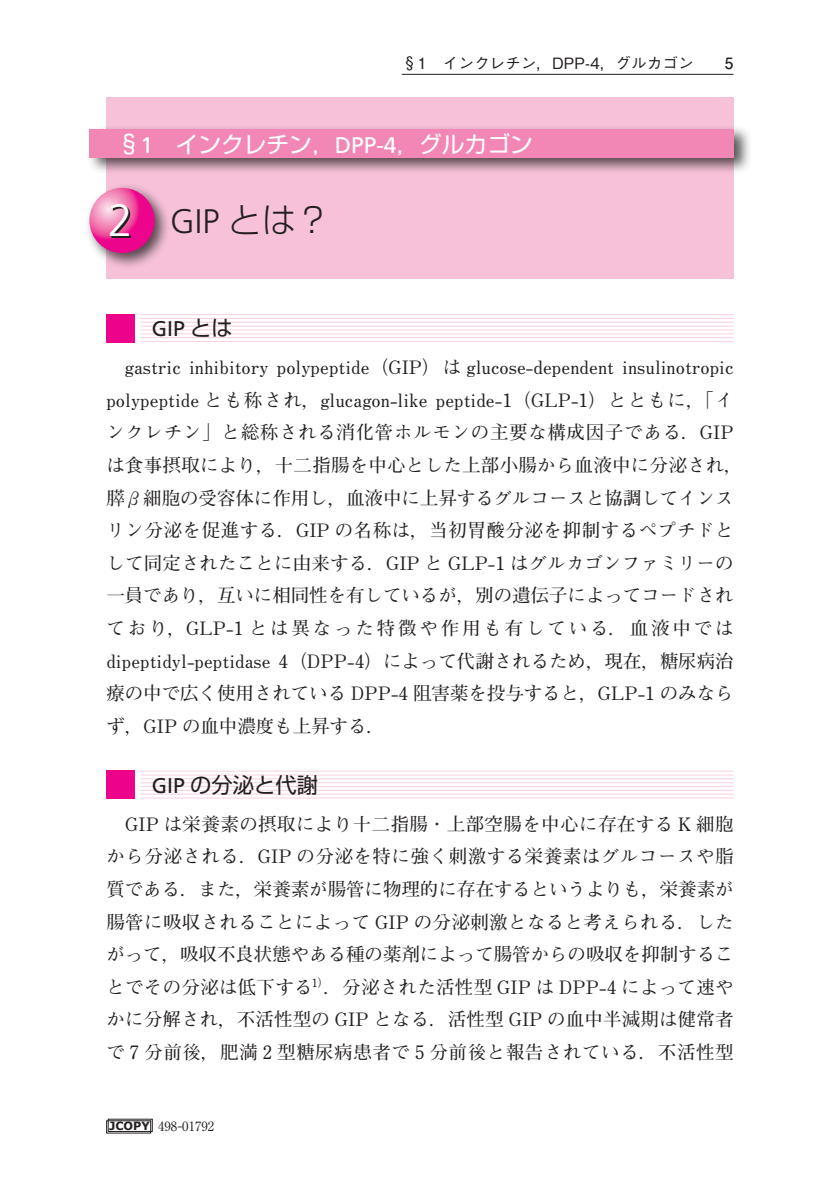
<style>
.page{position:relative;width:840px;height:1191px;background:#fff}
.page>*{position:absolute;margin:0;border:0;box-sizing:border-box;transform-origin:0 0}
.t1{font:300 34px "Frutiger";color:#231f20}
.t2{font:22.6px "Shin Go Pr 5";color:#fff}
.t3{font:21.2px "Shin Go Pr 5";color:#231f20}
.t4{font:21.2px "Frutiger";color:#231f20}
.t5{font:700 18.4px/32.6px "Futo Min A101 Pr 5";color:#231f20}
.t6{font:500 15.6px "Gothic BBB Pr 5";color:#231f20}
.t7{font:12.8px "Ryumin Pr 5";color:#231f20}
.s1{font-family:"Futo Go B101 Pr 5";font-weight:700}
.s2{font-family:"Frutiger"}
.s3{font-size:45.4px;color:#fff}
.s4{font-family:"Shin Go Pr 5"}
.s5{font-family:"Verdana";font-weight:700;font-size:11.4px}
</style>
<div class="page">
<div style="left:106px;top:1120px;width:45px;height:13px;border:1px solid #231f20"></div>
<hr style="left:401px;top:74px;width:332px;height:1px;background:#231f20">
<div style="left:106px;top:97px;width:627px;height:182px;background:#f7c1d9"></div>
<div style="left:87px;top:124px;width:665px;height:51px;background:#231f20;opacity:.75"></div>
<div style="left:89px;top:130px;width:644px;height:28px;background:#f287b6"></div>
<div style="left:85px;top:183px;width:86px;height:87px;background:#231f20;opacity:.75"></div>
<svg style="left:89px;top:188px;width:65px;height:65px;background:#ef46a2"></svg>
<svg style="left:112px;top:206px;width:19px;height:32px"></svg>
<hr style="left:140px;top:341px;width:593px;height:1px;background:#fad5e5">
<hr style="left:140px;top:314px;width:593px;height:1px;background:#fad5e5">
<hr style="left:140px;top:318px;width:593px;height:1px;background:#fad5e5">
<hr style="left:140px;top:325px;width:593px;height:2px;background:#fad5e5">
<hr style="left:140px;top:329px;width:593px;height:1px;background:#fad5e5">
<hr style="left:140px;top:337px;width:593px;height:1px;background:#fad5e5">
<hr style="left:140px;top:333px;width:593px;height:1px;background:#fad5e5">
<hr style="left:140px;top:322px;width:593px;height:1px;background:#fad5e5">
<div style="left:106px;top:314px;width:29px;height:28px;background:#ed028c"></div>
<hr style="left:140px;top:797px;width:593px;height:1px;background:#fad5e5">
<hr style="left:140px;top:770px;width:593px;height:1px;background:#fad5e5">
<hr style="left:140px;top:774px;width:593px;height:1px;background:#fad5e5">
<hr style="left:140px;top:782px;width:593px;height:1px;background:#fad5e5">
<hr style="left:140px;top:786px;width:593px;height:1px;background:#fad5e5">
<hr style="left:140px;top:793px;width:593px;height:1px;background:#fad5e5">
<hr style="left:140px;top:789px;width:593px;height:2px;background:#fad5e5">
<hr style="left:140px;top:778px;width:593px;height:1px;background:#fad5e5">
<div style="left:106px;top:770px;width:29px;height:29px;background:#ed028c"></div>
<p class="t6" style="left:401px;top:50px;width:333px">§1　インクレチン，DPP-4，グルカゴン<span class="s1">　　5</span></p>
<p class="t2" style="left:118px;top:125px;width:416px">§<span class="s2">1</span> インクレチン，<span class="s2">DPP-4</span>，グルカゴン</p>
<h1 class="t1" style="left:108px;top:202px;width:223px"><span class="s3">2</span> GIP <span class="s4">とは？</span></h1>
<p class="t4" style="left:152px;top:316px;width:82px">GIP <span class="s4">とは</span></p>
<p class="t5" style="left:106px;top:349px;width:637px;text-indent:18px">gastric inhibitory polypeptide（GIP）は glucose-dependent insulinotropic polypeptide とも称され，glucagon-like peptide-1（GLP-1）とともに，「インクレチン」と総称される消化管ホルモンの主要な構成因子である．GIPは食事摂取により，十二指腸を中心とした上部小腸から血液中に分泌され，膵β細胞の受容体に作用し，血液中に上昇するグルコースと協調してインスリン分泌を促進する．GIP の名称は，当初胃酸分泌を抑制するペプチドとして同定されたことに由来する．GIP と GLP-1 はグルカゴンファミリーの一員であり，互いに相同性を有しているが，別の遺伝子によってコードされており，GLP-1 とは異なった特徴や作用も有している．血液中ではdipeptidyl-peptidase 4（DPP-4）によって代謝されるため，現在，糖尿病治療の中で広く使用されている DPP-4 阻害薬を投与すると，GLP-1 のみならず，GIP の血中濃度も上昇する．</p>
<p class="t3" style="left:152px;top:767px;width:167px"><span class="s2">GIP</span> の分泌と代謝</p>
<p class="t5" style="left:106px;top:806px;width:628px;text-align:justify;text-indent:18px">GIP は栄養素の摂取により十二指腸・上部空腸を中心に存在する K 細胞から分泌される．GIP の分泌を特に強く刺激する栄養素はグルコースや脂質である．また，栄養素が腸管に物理的に存在するというよりも，栄養素が腸管に吸収されることによって GIP の分泌刺激となると考えられる．したがって，吸収不良状態やある種の薬剤によって腸管からの吸収を抑制することでその分泌は低下する<sup>1）</sup>．分泌された活性型 GIP は DPP-4 によって速やかに分解され，不活性型の GIP となる．活性型 GIP の血中半減期は健常者で 7 分前後，肥満 2 型糖尿病患者で 5 分前後と報告されている．不活性型</p>
<p class="t7" style="left:109px;top:1116px;width:107px"><span class="s5">JCOPY</span> 498-01792</p>
</div>
